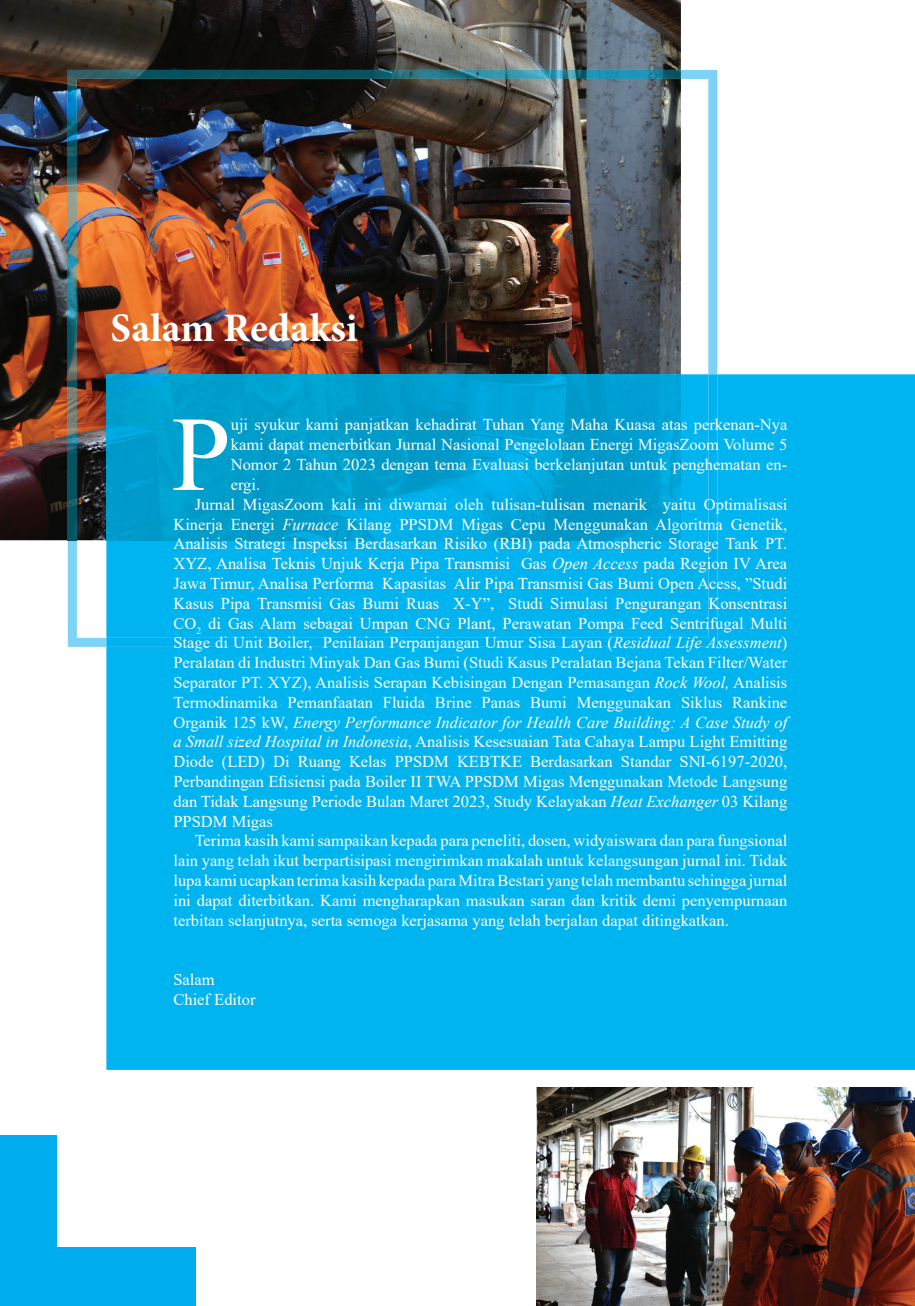
<style>
.page{position:relative;width:915px;height:1306px;background:#fff}
.page>*{position:absolute;margin:0;border:0;box-sizing:border-box;transform-origin:0 0}
.t1{font:106.2px "Times New Roman";color:#fff}
.t2{font:700 40.5px "Minion Pro";letter-spacing:.005em;color:#fff}
.t3{font:16.5px/19.8px "Times New Roman";color:#fff}
.t4{font:italic 16.5px "Times New Roman";color:#fff}
.s1{font-style:italic}
.s2{font-style:normal}
</style>
<div class="page">
<img style="left:0;top:0;width:680px;height:540px">
<img style="left:536px;top:1087px;width:378px;height:218px">
<div style="left:0;top:1135px;width:196px;height:170px;background:#00aeef"></div>
<img style="left:68px;top:70px;width:649px;height:577px">
<img style="left:68px;top:70px;width:612px;height:52px">
<img style="left:68px;top:122px;width:9px;height:418px">
<div style="left:106px;top:374px;width:808px;height:695px;background:#00b4ef"></div>
<svg style="left:106px;top:374px;width:611px;height:273px;background:#00a8dd"></svg>
<div style="left:57px;top:1110px;width:236px;height:136px;background:#fff"></div>
<h2 class="t2" style="left:111px;top:299px;width:248px">Salam Redaksi</h2>
<h1 class="t1" style="left:172px;top:379px;width:61px">P</h1>
<p class="t3" style="left:231px;top:414px;width:558px">uji syukur kami panjatkan kehadirat Tuhan Yang Maha Kuasa atas perkenan-Nya</p>
<p class="t3" style="left:231px;top:434px;width:558px">kami dapat menerbitkan Jurnal Nasional Pengelolaan Energi MigasZoom Volume 5</p>
<p class="t3" style="left:231px;top:454px;width:558px">Nomor 2 Tahun 2023 dengan tema Evaluasi berkelanjutan untuk penghematan en-</p>
<p class="t3" style="left:231px;top:474px;width:31px">ergi.</p>
<p class="t3" style="left:195px;top:494px;width:594px">Jurnal MigasZoom kali ini diwarnai oleh tulisan-tulisan menarik yaitu Optimalisasi</p>
<p class="t3" style="left:173px;top:513px;width:615px">Kinerja Energi <span class="s1">Furnace</span> Kilang PPSDM Migas Cepu Menggunakan Algoritma Genetik,</p>
<p class="t3" style="left:173px;top:533px;width:615px">Analisis Strategi Inspeksi Berdasarkan Risiko (RBI) pada Atmospheric Storage Tank PT.</p>
<p class="t3" style="left:173px;top:553px;width:615px">XYZ, Analisa Teknis Unjuk Kerja Pipa Transmisi Gas <span class="s1">Open Access</span> pada Region IV Area</p>
<p class="t3" style="left:173px;top:573px;width:615px">Jawa Timur, Analisa Performa Kapasitas Alir Pipa Transmisi Gas Bumi Open Acess, ”Studi</p>
<p class="t3" style="left:173px;top:593px;width:615px">Kasus Pipa Transmisi Gas Bumi Ruas X-Y”, Studi Simulasi Pengurangan Konsentrasi</p>
<p class="t3" style="left:173px;top:612px;width:615px">CO<sub>2</sub> di Gas Alam sebagai Umpan CNG Plant, Perawatan Pompa Feed Sentrifugal Multi</p>
<p class="t3" style="left:173px;top:632px;width:615px">Stage di Unit Boiler, Penilaian Perpanjangan Umur Sisa Layan (<span class="s1">Residual Life Assessment</span>)</p>
<p class="t3" style="left:173px;top:652px;width:615px">Peralatan di Industri Minyak Dan Gas Bumi (Studi Kasus Peralatan Bejana Tekan Filter/Water</p>
<p class="t3" style="left:173px;top:672px;width:615px">Separator PT. XYZ), Analisis Serapan Kebisingan Dengan Pemasangan <span class="s1">Rock Wool,</span> Analisis</p>
<p class="t3" style="left:173px;top:692px;width:615px">Termodinamika Pemanfaatan Fluida Brine Panas Bumi Menggunakan Siklus Rankine</p>
<p class="t4" style="left:173px;top:710px;width:615px"><span class="s2">Organik 125 kW,</span> Energy Performance Indicator for Health Care Building: A Case Study of</p>
<p class="t3" style="left:173px;top:731px;width:615px"><span class="s1">a Small sized Hospital in Indonesia</span>, Analisis Kesesuaian Tata Cahaya Lampu Light Emitting</p>
<p class="t3" style="left:173px;top:751px;width:615px">Diode (LED) Di Ruang Kelas PPSDM KEBTKE Berdasarkan Standar SNI-6197-2020,</p>
<p class="t3" style="left:173px;top:771px;width:615px">Perbandingan Efisiensi pada Boiler II TWA PPSDM Migas Menggunakan Metode Langsung</p>
<p class="t3" style="left:173px;top:791px;width:615px">dan Tidak Langsung Periode Bulan Maret 2023, Study Kelayakan <span class="s1">Heat Exchanger</span> 03 Kilang</p>
<p class="t3" style="left:173px;top:810px;width:101px">PPSDM Migas</p>
<p class="t3" style="left:195px;top:830px;width:594px">Terima kasih kami sampaikan kepada para peneliti, dosen, widyaiswara dan para fungsional</p>
<p class="t3" style="left:173px;top:850px;width:615px">lain yang telah ikut berpartisipasi mengirimkan makalah untuk kelangsungan jurnal ini. Tidak</p>
<p class="t3" style="left:173px;top:870px;width:615px">lupa kami ucapkan terima kasih kepada para Mitra Bestari yang telah membantu sehingga jurnal</p>
<p class="t3" style="left:173px;top:890px;width:615px">ini dapat diterbitkan. Kami mengharapkan masukan saran dan kritik demi penyempurnaan</p>
<p class="t3" style="left:173px;top:909px;width:556px">terbitan selanjutnya, serta semoga kerjasama yang telah berjalan dapat ditingkatkan.</p>
<p class="t3" style="left:173px;top:969px;width:84px">Salam<br>Chief Editor</p>
</div>
